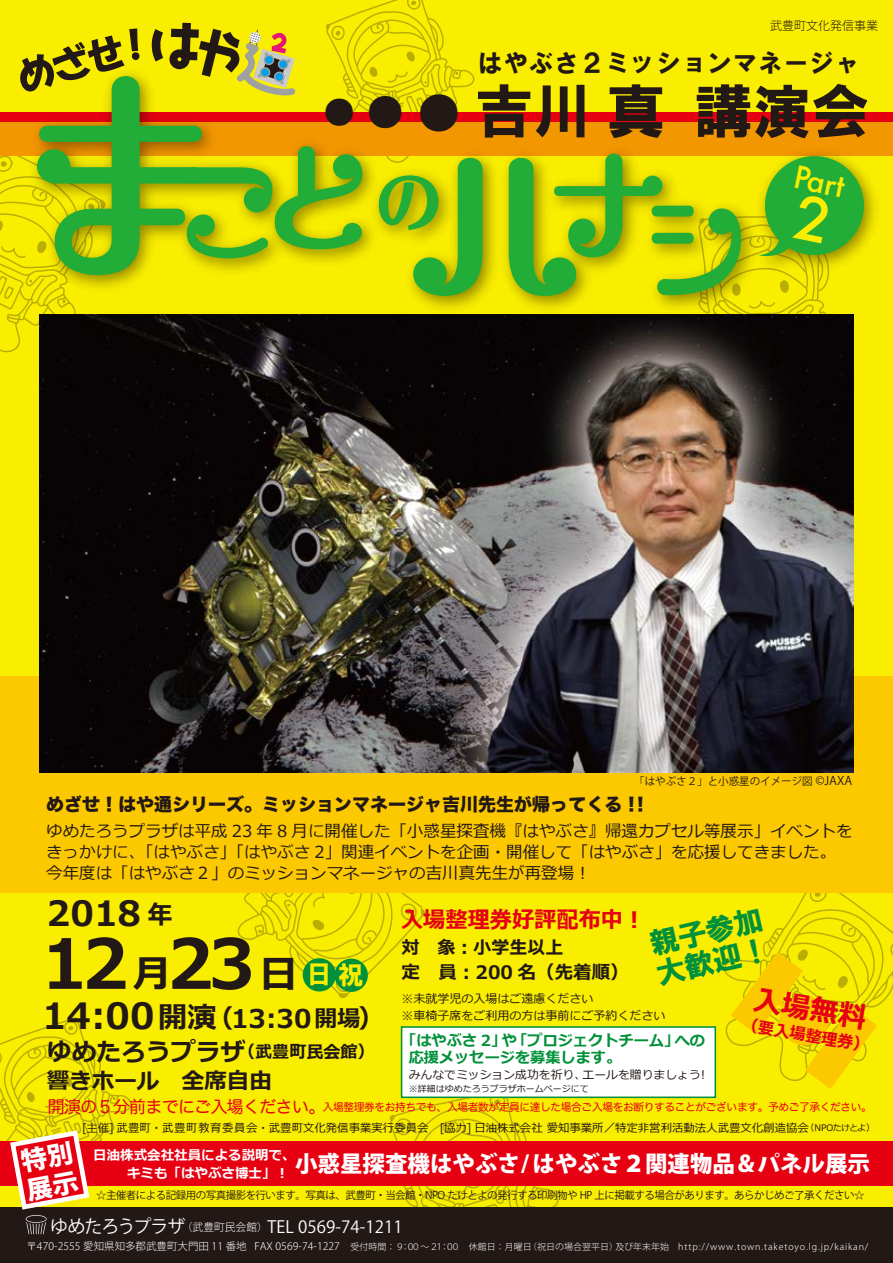
<style>
.page{position:relative;width:893px;height:1263px;background:#faee00}
.page>*{position:absolute;margin:0;border:0;box-sizing:border-box;transform-origin:0 0}
.t1{font:700 68.85px "Meiryo";color:#221815}
.t2{font:58.5px "HG Soei Kakugothic UB";color:#221815}
.t3{font:700 34.8px "Meiryo";color:#221815}
.t4{font:500 30.3px "Futura";color:#faee00}
.t5{font:29.25px/30.5px "HGP Soei Kakugothic UB";color:#00913a}
.t6{font:700 29.25px "Meiryo";color:#e60012}
.t7{font:700 25.8px "Meiryo";color:#221815}
.t8{font:25.5px "HG Soei Kakugothic UB";color:#221815}
.t9{font:700 24.9px "Meiryo";color:#221815}
.t10{font:700 22.8px "Meiryo";color:#e60012}
.t11{font:800 22.5px "Koz Go Pr 6 N";color:#fff}
.t12{font:700 22.5px "Meiryo";color:#221815}
.t13{font:700 18.45px "Meiryo";color:#221815}
.t14{font:18px "Hira Kaku Std N W8";color:#221815}
.t15{font:700 18px "Meiryo";color:#221815}
.t16{font:16.8px "Koz Go Pro";letter-spacing:.005em;color:#fff}
.t17{font:16.5px/21px "Meiryo";color:#221815}
.t18{font:700 16.5px "Meiryo";color:#e60012}
.t19{font:700 15.15px/17.5px "Meiryo";color:#00913a}
.t20{font:700 13.5px "Meiryo";color:#fff}
.t21{font:12px/16.5px "Meiryo";color:#221815}
.t22{font:300 12px "Koz Go Pr 6 N";color:#221815}
.t23{font:11.85px "Meiryo";color:#221815}
.t24{font:11.4px "Meiryo";color:#221815}
.t25{font:10.8px "Hira Maru Pro W4";letter-spacing:-.035em;color:#e60012}
.t26{font:10.5px "Koz Go Pr 6 N";letter-spacing:-.05em;color:#221815}
.t27{font:10.5px "Koz Go Pr 6 N";color:#221815}
.t28{font:300 9px "Koz Go Pro";letter-spacing:.055em;color:#fff}
.t29{font:9px "Meiryo";color:#221815}
.s1{font-size:33px}
.s2{font-size:39px}
.s3{font-size:45px}
.s4{font-size:12px}
.s5{font-size:25.2px}
.s6{font-size:38.55px}
.s7{font-family:"HG Soei Kakugothic UB";font-weight:400;font-size:25.5px;color:#faee00}
.s8{font-size:36.15px}
.s9{font-size:29.25px}
.s10{font-size:22.95px}
.s11{font-size:16.8px}
.s12{font-size:17.1px}
.s13{font-size:9px}
.s14{font-size:17.85px}
.s15{font-weight:300;font-size:10.8px}
.s16{font-size:10.5px}
</style>
<div class="page">
<svg style="left:390px;top:1090px;width:168px;height:117px"></svg>
<div style="left:0;top:1207px;width:893px;height:56px;background:#221815"></div>
<svg style="left:226px;top:892px;width:200px;height:106px"></svg>
<div style="left:0;top:676px;width:893px;height:216px;background:#fcc800"></div>
<div style="left:335px;top:958px;width:33px;height:34px;background:#00913a;border-radius:50%"></div>
<div style="left:303px;top:958px;width:33px;height:33px;background:#00913a;border-radius:50%"></div>
<div style="left:0;top:1141px;width:893px;height:44px;background:#e60012"></div>
<img style="left:40px;top:319px;width:813px;height:453px">
<div style="left:0;top:120px;width:893px;height:36px;background:#f39700"></div>
<div style="left:0;top:112px;width:893px;height:10px;background:#e60012"></div>
<img style="left:482px;top:156px;width:27px;height:163px">
<svg style="left:0;top:0;width:482px;height:352px"></svg>
<svg style="left:724px;top:892px;width:169px;height:197px"></svg>
<div style="left:401px;top:1026px;width:315px;height:72px;background:#fff;border:2px solid #00913a"></div>
<svg style="left:0;top:1017px;width:132px;height:217px"></svg>
<svg style="left:509px;top:151px;width:359px;height:251px"></svg>
<p class="t22" style="left:770px;top:19px;width:109px">武豊町文化発信事業</p>
<h3 class="t8" style="left:478px;top:50px;width:384px">はやぶさ２ミッションマネージャ</h3>
<h2 class="t2" style="left:323px;top:82px;width:548px"><span class="s1">●</span><span class="s2">●</span><span class="s3">●</span>吉川真 講演会</h2>
<h3 class="t4" style="left:799px;top:156px;width:53px;rotate:12deg">Part</h3>
<p class="t27" style="left:634px;top:775px;width:220px">「はやぶさ２」と小惑星のイメージ図 <span class="s4">©JAXA</span></p>
<p class="t14" style="left:46px;top:794px;width:605px">めざせ！はや通シリーズ。ミッションマネージャ吉川先生が帰ってくる！！</p>
<p class="t17" style="left:46px;top:821px;width:808px">ゆめたろうプラザは平成 23 年 8 月に開催した「小惑星探査機『はやぶさ』帰還カプセル等展示」イベントをきっかけに、「はやぶさ」「はやぶさ 2」関連イベントを企画・開催して「はやぶさ」を応援してきました。今年度は「はやぶさ２」のミッションマネージャの吉川真先生が再登場！</p>
<h3 class="t3" style="left:47px;top:889px;width:127px">2018 <span class="s5">年</span></h3>
<h1 class="t1" style="left:30px;top:916px;width:335px">１２<span class="s6">月</span>２３<span class="s6">日</span><span class="s7">日祝</span></h1>
<h3 class="t5" style="left:647px;top:929px;width:117px;rotate:-13deg">親子参加大歓迎！</h3>
<h3 class="t10" style="left:401px;top:903px;width:246px">入場整理券好評配布中！</h3>
<p class="t15" style="left:402px;top:935px;width:163px">対　象：小学生以上</p>
<p class="t13" style="left:402px;top:960px;width:229px">定　員：200 名（先着順）</p>
<p class="t21" style="left:402px;top:991px;width:265px">※未就学児の入場はご遠慮ください<br>※車椅子席をご利用の方は事前にご予約ください</p>
<h3 class="t6" style="left:758px;top:979px;width:116px;rotate:10deg">入場無料</h3>
<h3 class="t7" style="left:42px;top:1001px;width:343px"><span class="s8">14:00</span><span class="s9">開演</span>（13:30<span class="s10">開場</span>）</h3>
<p class="t18" style="left:744px;top:1013px;width:130px;rotate:10deg">（要入場整理券）</p>
<p class="t19" style="left:409px;top:1032px;width:298px;text-indent:-8px">「はやぶさ 2」や「プロジェクトチーム」への応援メッセージを募集します。</p>
<p class="t29" style="left:409px;top:1082px;width:181px">※詳細はゆめたろうプラザホームページにて</p>
<p class="t25" style="left:48px;top:1098px;width:825px"><span class="s11">開演の５分前までにご入場ください。</span>入場整理券をお持ちでも、入場者数が定員に達した場合ご入場をお断りすることがございます。予めご了承ください。</p>
<h3 class="t9" style="left:47px;top:1034px;width:329px">ゆめたろうプラザ<span class="s12">（武豊町民会館）</span></h3>
<h3 class="t12" style="left:47px;top:1065px;width:226px">響きホール　全席自由</h3>
<p class="t23" style="left:409px;top:1067px;width:302px">みんなでミッション成功を祈り、エールを贈りましょう！</p>
<p class="t24" style="left:82px;top:1120px;width:795px">[主催] 武豊町・武豊町教育委員会・武豊町文化発信事業実行委員会　[協力] 日油株式会社 愛知事業所／特定非営利活動法人武豊文化創造協会<span class="s13">（NPOたけとよ）</span></p>
<p class="t20" style="left:93px;top:1146px;width:204px">日油株式会社社員による説明で、</p>
<p class="t20" style="left:127px;top:1164px;width:163px">キミも「はやぶさ博士」！</p>
<h3 class="t11" style="left:295px;top:1151px;width:576px">小惑星探査機はやぶさ/はやぶさ２関連物品＆パネル展示</h3>
<p class="t26" style="left:96px;top:1189px;width:770px">☆主催者による記録用の写真撮影を行います。写真は、武豊町・当会館・NPO たけとよの発行する印刷物や HP 上に掲載する場合があります。あらかじめご了承ください☆</p>
<p class="t16" style="left:50px;top:1216px;width:354px"><span class="s14">ゆめたろうプラザ</span><span class="s15">（武豊町民会館）</span>TEL 0569-74-1211</p>
<p class="t28" style="left:27px;top:1240px;width:843px"><span class="s16">〒470-2555 愛知県知多郡武豊町大門田 11 番地 FAX 0569-74-1227　</span>受付時間：９：００～２１：００　休館日：月曜日（祝日の場合翌平日）及び年末年始　http://www.town.taketoyo.lg.jp/kaikan/</p>
</div>
